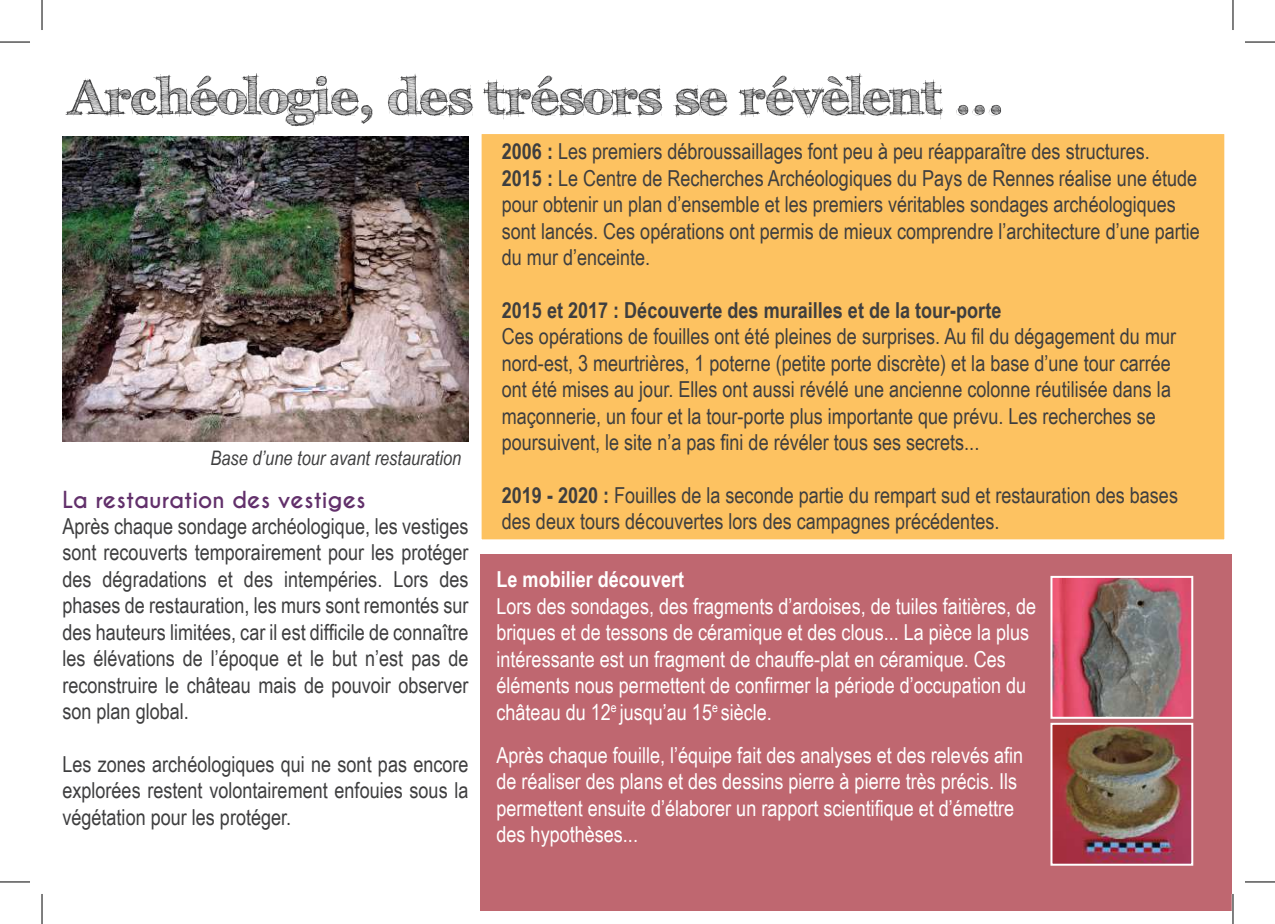
<style>
.page{position:relative;width:1275px;height:924px;background:#fff}
.page>*{position:absolute;margin:0;border:0;box-sizing:border-box;transform-origin:0 0}
.t1{font:700 50px "FFF Tusj";color:#3e3e3f}
.t2{font:22px/26.4px "Arial Narrow";color:#3e3e3f}
.t3{font:22px/26.4px "Arial Narrow";color:#fff}
.t4{font:700 22px "Arial Narrow";color:#3e3e3f}
.t5{font:700 22px "Caviar Dreams";color:#62306b}
.t6{font:700 22px "Arial Narrow";color:#fff}
.t7{font:italic 20px "Arial Narrow";color:#3e3e3f}
.s1{font-weight:700}
</style>
<div class="page">
<div style="left:480px;top:554px;width:752px;height:355px;background:#bf6770"></div>
<div style="left:479px;top:132px;width:747px;height:409px;background:#fdc261;border:2px solid #fff"></div>
<img style="left:62px;top:136px;width:406px;height:305px">
<img style="left:1053px;top:725px;width:137px;height:137px">
<div style="left:1050px;top:722px;width:143px;height:143px;border:2px solid #fff"></div>
<img style="left:1053px;top:578px;width:137px;height:137px">
<div style="left:1050px;top:575px;width:143px;height:143px;border:2px solid #fff"></div>
<hr style="left:1231px;top:893px;width:3px;height:30px;background:#fff">
<hr style="left:0;top:42px;width:30px;height:1px;background:#000">
<hr style="left:1245px;top:42px;width:30px;height:1px;background:#000">
<hr style="left:0;top:881px;width:30px;height:1px;background:#000">
<hr style="left:1245px;top:881px;width:30px;height:1px;background:#000">
<hr style="left:42px;top:0;width:1px;height:30px;background:#000">
<hr style="left:42px;top:893px;width:1px;height:30px;background:#000">
<hr style="left:1232px;top:0;width:1px;height:30px;background:#000">
<hr style="left:1232px;top:893px;width:1px;height:30px;background:#000">
<h1 class="t1" style="left:68px;top:67px;width:937px">Archéologie, des trésors se révèlent ...</h1>
<p class="t2" style="left:502px;top:137px;width:699px"><span class="s1">2006 :</span> Les premiers débroussaillages font peu à peu réapparaître des structures.<br><span class="s1">2015 :</span> Le Centre de Recherches Archéologiques du Pays de Rennes réalise une étude pour obtenir un plan d’ensemble et les premiers véritables sondages archéologiques sont lancés. Ces opérations ont permis de mieux comprendre l’architecture d’une partie du mur d’enceinte.</p>
<p class="t4" style="left:502px;top:293px;width:501px">2015 et 2017 : Découverte des murailles et de la tour-porte</p>
<p class="t2" style="left:502px;top:322px;width:675px">Ces opérations de fouilles ont été pleines de surprises. Au fil du dégagement du mur nord-est, 3 meurtrières, 1 poterne (petite porte discrète) et la base d’une tour carrée ont été mises au jour. Elles ont aussi révélé une ancienne colonne réutilisée dans la maçonnerie, un four et la tour-porte plus importante que prévu. Les recherches se poursuivent, le site n’a pas fini de révéler tous ses secrets...</p>
<p class="t2" style="left:502px;top:481px;width:677px"><span class="s1">2019 - 2020 :</span> Fouilles de la seconde partie du rempart sud et restauration des bases des deux tours découvertes lors des campagnes précédentes.</p>
<p class="t7" style="left:210px;top:444px;width:252px">Base d’une tour avant restauration</p>
<p class="t5" style="left:62px;top:485px;width:305px">La restauration des vestiges</p>
<p class="t2" style="left:62px;top:512px;width:407px;text-align:justify">Après chaque sondage archéologique, les vestiges sont recouverts temporairement pour les protéger des dégradations et des intempéries. Lors des phases de restauration, les murs sont remontés sur des hauteurs limitées, car il est difficile de connaître les élévations de l’époque et le but n’est pas de reconstruire le château mais de pouvoir observer son plan global.</p>
<p class="t2" style="left:62px;top:749px;width:407px;text-align:justify">Les zones archéologiques qui ne sont pas encore explorées restent volontairement enfouies sous la végétation pour les protéger.</p>
<p class="t3" style="left:496px;top:740px;width:528px">Après chaque fouille, l’équipe fait des analyses et des relevés afin de réaliser des plans et des dessins pierre à pierre très précis. Ils permettent ensuite d’élaborer un rapport scientifique et d’émettre des hypothèses...</p>
<p class="t6" style="left:496px;top:562px;width:189px">Le mobilier découvert</p>
<p class="t3" style="left:496px;top:591px;width:541px">Lors des sondages, des fragments d’ardoises, de tuiles faitières, de briques et de tessons de céramique et des clous... La pièce la plus intéressante est un fragment de chauffe-plat en céramique. Ces éléments nous permettent de confirmer la période d’occupation du château du 12<sup>e</sup> jusqu’au 15<sup>e</sup> siècle.</p>
</div>
